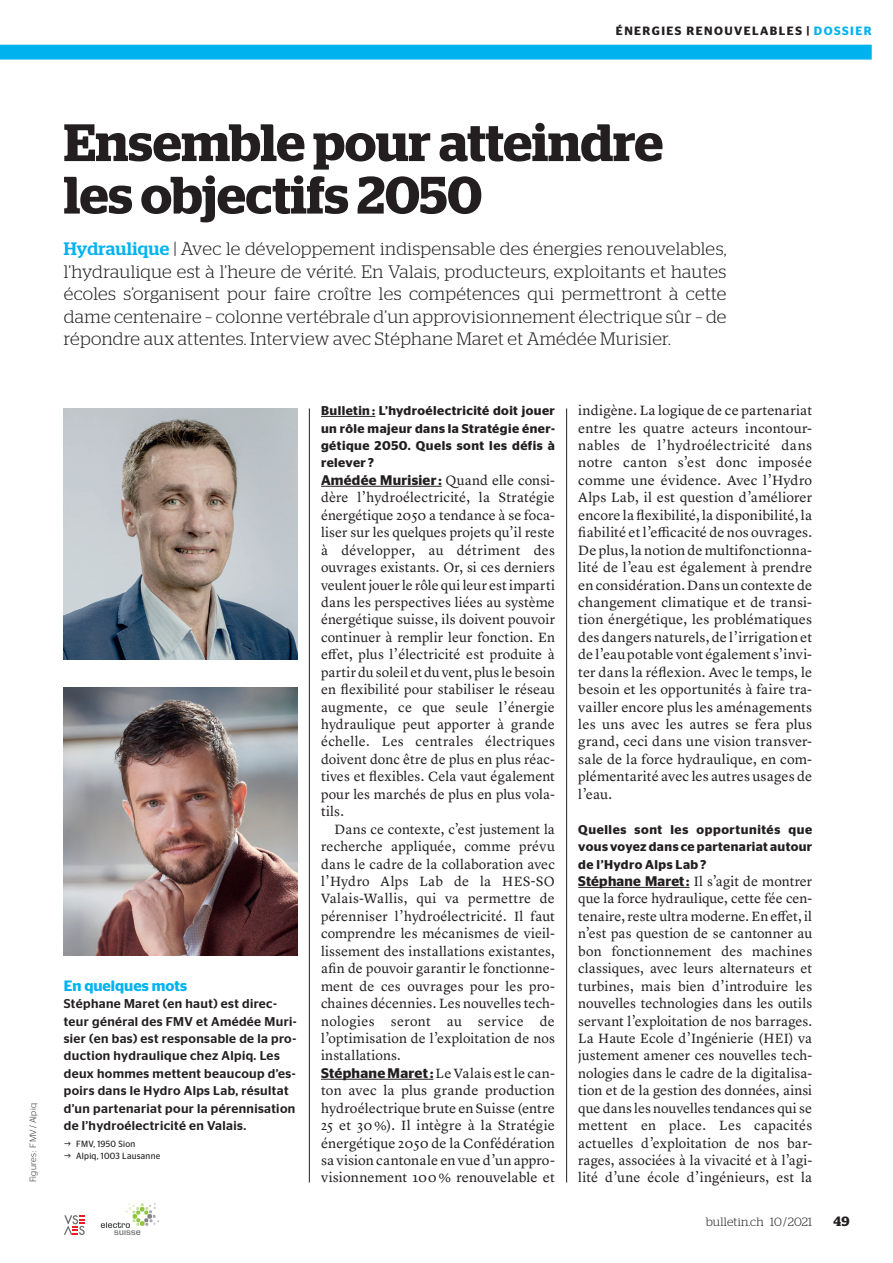
<style>
.page{position:relative;width:893px;height:1263px;background:#fff}
.page>*{position:absolute;margin:0;border:0;box-sizing:border-box;transform-origin:0 0}
.t1{font:600 52.5px/52.5px "Stag";color:#231f20}
.t2{font:300 18px/22.5px "Stag";letter-spacing:.02em;color:#231f20;text-align:justify}
.t3{font:600 15px "Stag Sans";color:#00b3ef}
.t4{font:13.95px/17.4px "Lyon Text";letter-spacing:.01em;color:#231f20;text-align:justify}
.t5{font:600 13.95px "Stag Sans";letter-spacing:.02em;color:#231f20}
.t6{font:600 13.5px "Stag";color:#231f20}
.t7{font:500 12.75px/17.4px "Stag Sans";letter-spacing:.03em;color:#231f20}
.t8{font:600 12.75px/17.4px "Stag Sans";letter-spacing:.035em;color:#231f20;text-align:justify}
.t9{font:600 12px "Stag Sans";letter-spacing:.12em;color:#231f20}
.t10{font:300 12px "Stag";letter-spacing:.02em;color:#231f20}
.t11{font:9px/12px "Stag Sans";letter-spacing:.03em;color:#231f20;scale:.95 1}
.t12{font:300 9px "Stag Sans";letter-spacing:.03em;color:#231f20}
.s1{color:#00b3ef}
.s2{font-weight:500;color:#00b3ef}
.s3{font-family:"Lyon Text";font-weight:400}
.s4{font-family:"Stag Sans";font-weight:600}
</style>
<div class="page">
<svg style="left:64px;top:1215px;width:21px;height:20px"></svg>
<svg style="left:101px;top:1203px;width:58px;height:32px"></svg>
<div style="left:0;top:45px;width:872px;height:15px;background:#00b3ef"></div>
<hr style="left:321px;top:416px;width:54px;height:1px;background:#231f20">
<hr style="left:321px;top:486px;width:121px;height:1px;background:#231f20">
<hr style="left:321px;top:1079px;width:112px;height:1px;background:#231f20">
<hr style="left:578px;top:887px;width:111px;height:1px;background:#231f20">
<hr style="left:309px;top:408px;width:1px;height:774px;background:#231f20">
<hr style="left:566px;top:408px;width:1px;height:774px;background:#231f20">
<img style="left:64px;top:408px;width:234px;height:251px">
<img style="left:64px;top:687px;width:234px;height:269px">
<p class="t9" style="left:616px;top:24px;width:257px">ÉNERGIES RENOUVELABLES | <span class="s1">DOSSIER</span></p>
<p class="t12" style="left:28px;top:1182px;width:81px;rotate:-90deg">Figures : FMV / Alpiq</p>
<h1 class="t1" style="left:64px;top:116px;width:601px">Ensemble pour atteindre les objectifs 2050</h1>
<p class="t2" style="left:64px;top:237px;width:664px"><span class="s2">Hydraulique</span> | Avec le développement indispensable des énergies renouvelables, l’hydraulique est à l’heure de vérité. En Valais, producteurs, exploitants et hautes écoles s’organisent pour faire croître les compétences qui permettront à cette dame centenaire – colonne vertébrale d’un approvisionnement électrique sûr – de répondre aux attentes. Interview avec Stéphane Maret et Amédée Murisier.</p>
<p class="t3" style="left:64px;top:977px;width:125px">En quelques mots</p>
<p class="t7" style="left:64px;top:995px;width:234px">Stéphane Maret (en haut) est direc&shy;teur général des FMV et Amédée Muri&shy;sier (en bas) est responsable de la pro&shy;duction hydraulique chez Alpiq. Les deux hommes mettent beaucoup d’es&shy;poirs dans le Hydro Alps Lab, résultat d’un partenariat pour la pérennisation de l’hydroélectricité en Valais.</p>
<p class="t11" style="left:76px;top:1138px;width:90px">FMV, 1950 Sion<br>Alpiq, 1003 Lausanne</p>
<p class="t8" style="left:321px;top:402px;width:235px">Bulletin : L’hydroélectricité doit jouer un rôle majeur dans la Stratégie éner&shy;gétique 2050. Quels sont les défis à relever ?</p>
<p class="t5" style="left:321px;top:472px;width:235px">Amédée Murisier : <span class="s3">Quand elle consi-</span></p>
<p class="t4" style="left:321px;top:488px;width:235px">dère l’hydroélectricité, la Stratégie énergétique 2050 a tendance à se foca&shy;liser sur les quelques projets qu’il reste à développer, au détriment des ouvrages existants. Or, si ces derniers veulent jouer le rôle qui leur est imparti dans les perspectives liées au système énergétique suisse, ils doivent pouvoir continuer à remplir leur fonction. En effet, plus l’électricité est produite à partir du soleil et du vent, plus le besoin en flexibilité pour stabiliser le réseau augmente, ce que seule l’énergie hydraulique peut apporter à grande échelle. Les centrales électriques doivent donc être de plus en plus réac&shy;tives et flexibles. Cela vaut également pour les marchés de plus en plus vola&shy;tils.</p>
<p class="t4" style="left:321px;top:819px;width:235px;text-align:left;text-indent:14px">Dans ce contexte, c’est justement la recherche appliquée, comme prévu dans le cadre de la collaboration avec l’Hydro Alps Lab de la HES-SO Valais-Wallis, qui va permettre de pérenniser l’hydroélectricité. Il faut comprendre les mécanismes de vieil&shy;lissement des installations existantes, afin de pouvoir garantir le fonctionne&shy;ment de ces ouvrages pour les pro&shy;chaines décennies. Les nouvelles tech&shy;nologies seront au service de l’optimisation de l’exploitation de nos installations.<br><span class="s4">Stéphane Maret:</span> Le Valais est le can&shy;ton avec la plus grande production hydroélectrique brute en Suisse (entre 25 et 30 %). Il intègre à la Stratégie énergétique 2050 de la Confédération sa vision cantonale en vue d’un appro&shy;visionnement 100 % renouvelable et</p>
<p class="t4" style="left:578px;top:401px;width:235px">indigène. La logique de ce partenariat entre les quatre acteurs incontour&shy;nables de l’hydroélectricité dans notre canton s’est donc imposée comme une évidence. Avec l’Hydro Alps Lab, il est question d’améliorer encore la flexibilité, la disponibilité, la fiabilité et l’efficacité de nos ouvrages.<br>De plus, la notion de multifonctionna&shy;lité de l’eau est également à prendre en considération. Dans un contexte de changement climatique et de transi&shy;tion énergétique, les problématiques des dangers naturels, de l’irrigation et de l’eau potable vont également s’invi&shy;ter dans la réflexion. Avec le temps, le besoin et les opportunités à faire tra&shy;vailler encore plus les aménagements les uns avec les autres se fera plus grand, ceci dans une vision transver&shy;sale de la force hydraulique, en com&shy;plémentarité avec les autres usages de l’eau.</p>
<p class="t8" style="left:578px;top:820px;width:235px">Quelles sont les opportunités que vous voyez dans ce partenariat autour de l’Hydro Alps Lab ?</p>
<p class="t4" style="left:578px;top:871px;width:235px"><span class="s4">Stéphane Maret:</span> Il s’agit de montrer que la force hydraulique, cette fée cen&shy;tenaire, reste ultra moderne. En effet, il n’est pas question de se cantonner au bon fonctionnement des machines classiques, avec leurs alternateurs et turbines, mais bien d’introduire les nouvelles technologies dans les outils servant l’exploitation de nos barrages.<br>La Haute Ecole d’Ingénierie (HEI) va justement amener ces nouvelles tech&shy;nologies dans le cadre de la digitalisa&shy;tion et de la gestion des données, ainsi que dans les nouvelles tendances qui se mettent en place. Les capacités actuelles d’exploitation de nos bar&shy;rages, associées à la vivacité et à l’agi&shy;lité d’une école d’ingénieurs, est la</p>
<p class="t10" style="left:706px;top:1215px;width:108px">bulletin.ch 10/2021</p>
<p class="t6" style="left:833px;top:1213px;width:18px">49</p>
</div>
